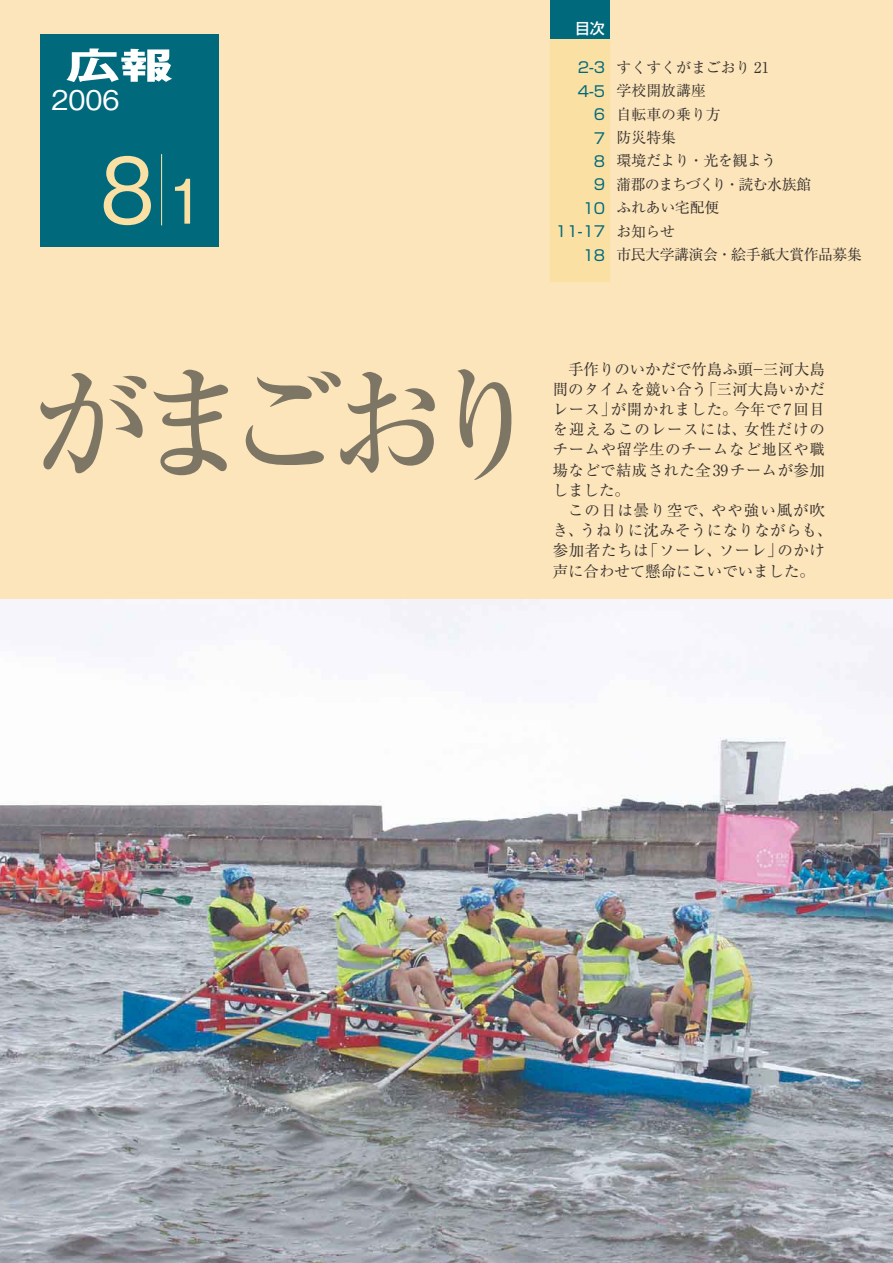
<style>
.page{position:relative;width:893px;height:1263px;background:#fff}
.page>*{position:absolute;margin:0;border:0;box-sizing:border-box;transform-origin:0 0}
.t1{font:500 123px "Ryumin Pro";letter-spacing:-.155em;color:#7e7665;scale:.96 1}
.t2{font:500 90px "Gothic BBB Pro";color:#fbe0a4;scale:.95 1}
.t3{font:700 36px "Gothic MB101 Pro";color:#fff;scale:1.49 1}
.t4{font:500 27px "Gothic BBB Pro";color:#fff}
.t5{font:15.45px/20.2px "Ryumin Pro";letter-spacing:.025em;color:#36302f}
.t6{font:15.45px/20.2px "Ryumin Pro";color:#36302f}
.t7{font:15.45px "Ryumin Pro";letter-spacing:.06em;color:#36302f}
.t8{font:15.45px "Ryumin Pro";letter-spacing:.065em;color:#36302f}
.t9{font:14.85px/23.4px "Ryumin Pro";letter-spacing:-.015em;color:#36302f}
.t10{font:14.85px/23.4px "Shin Go Pro";color:#00697c;text-align:right}
.t11{font:500 14.85px "Shin Go Pro";color:#fff}
.s1{font-size:61.5px}
</style>
<div class="page">
<div style="left:0;top:0;width:893px;height:602px;background:#fce5ba"></div>
<div style="left:551px;top:0;width:59px;height:38px;background:#00697c"></div>
<div style="left:551px;top:39px;width:59px;height:242px;background:#fbe0a4"></div>
<div style="left:40px;top:34px;width:179px;height:213px;background:#00697c"></div>
<hr style="left:161px;top:154px;width:1px;height:71px;background:#fbe0a4">
<img style="left:0;top:600px;width:893px;height:663px">
<h3 class="t3" style="left:66px;top:35px;width:73px">広報</h3>
<h3 class="t4" style="left:51px;top:78px;width:70px">2006</h3>
<h2 class="t2" style="left:100px;top:117px;width:113px">8<span class="s1">1</span></h2>
<h1 class="t1" style="left:31px;top:327px;width:537px">がまごおり</h1>
<p class="t11" style="left:575px;top:16px;width:31px">目次</p>
<p class="t10" style="left:555px;top:54px;width:51px">2-3<br>4-5<br>6<br>7<br>8<br>9<br>10<br>11-17<br>18</p>
<p class="t9" style="left:616px;top:55px;width:247px">すくすくがまごおり 21<br>学校開放講座<br>自転車の乗り方<br>防災特集<br>環境だより・光を観よう<br>蒲郡のまちづくり・読む水族館<br>ふれあい宅配便<br>お知らせ<br>市民大学講演会・絵手紙大賞作品募集</p>
<p class="t6" style="left:568px;top:358px;width:258px">手作りのいかだで竹島ふ頭‒三河大島</p>
<p class="t6" style="left:553px;top:378px;width:156px">間のタイムを競い合う</p>
<p class="t6" style="left:701px;top:378px;width:125px">「三河大島いかだ</p>
<p class="t5" style="left:734px;top:398px;width:92px">今年で7回目</p>
<p class="t5" style="left:553px;top:398px;width:65px">レース」</p>
<p class="t5" style="left:611px;top:398px;width:128px">が開かれました。</p>
<p class="t7" style="left:553px;top:417px;width:196px">を迎えるこのレースには、</p>
<p class="t5" style="left:553px;top:438px;width:274px">チームや留学生のチームなど地区や職</p>
<p class="t5" style="left:553px;top:459px;width:274px">場などで結成された全39チームが参加</p>
<p class="t5" style="left:553px;top:479px;width:79px">しました。</p>
<p class="t8" style="left:711px;top:498px;width:115px">やや強い風が吹</p>
<p class="t5" style="left:744px;top:418px;width:82px">女性だけの</p>
<p class="t5" style="left:580px;top:499px;width:254px;text-indent:-12px">この日は曇り空で、<br>うねりに沈みそうになりながらも、</p>
<p class="t5" style="left:553px;top:519px;width:32px">き、</p>
<p class="t6" style="left:553px;top:539px;width:264px">参加者たちは<br>声に合わせて懸命にこいでいました。</p>
<p class="t5" style="left:719px;top:539px;width:65px">ソーレ」</p>
<p class="t5" style="left:643px;top:539px;width:81px">「ソーレ、</p>
<p class="t5" style="left:777px;top:539px;width:49px">のかけ</p>
</div>
